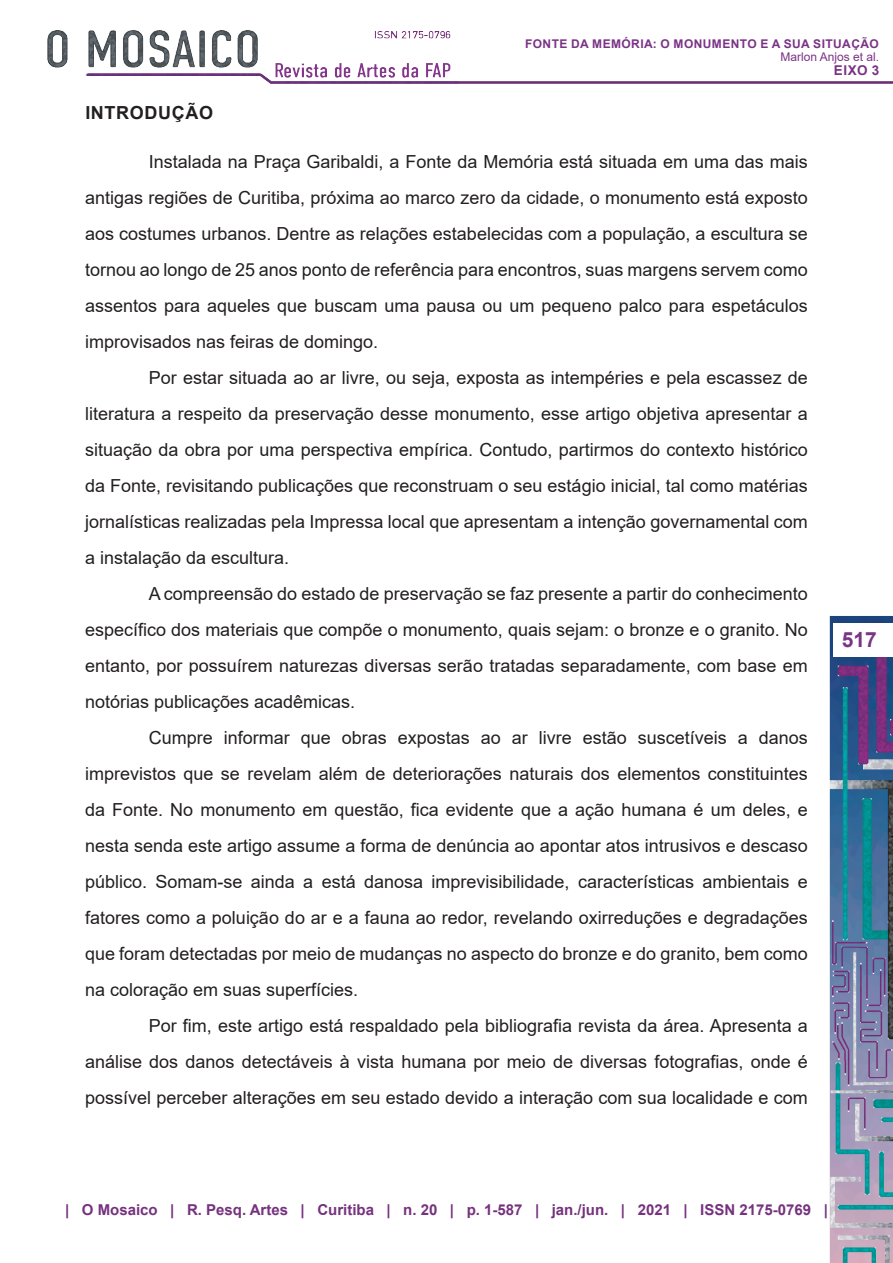
<style>
.page{position:relative;width:893px;height:1263px;background:#fff}
.page>*{position:absolute;margin:0;border:0;box-sizing:border-box;transform-origin:0 0}
.t1{font:700 21px "Arial";color:#7a3485}
.Corpo{font:18px/36px "Arial";color:#231f20;text-align:justify}
.Título_2{font:700 18px "Arial";letter-spacing:.035em;color:#231f20}
.t2{font:700 15px "Arial";color:#76327e}
.t3{font:700 13.5px "Arial";color:#7a3386}
.t4{font:700 12px "Arial";letter-spacing:.035em;color:#7a3386}
.t5{font:12px "Arial";color:#7a3386}
</style>
<div class="page">
<img style="left:47px;top:30px;width:846px;height:1233px">
<div style="left:833px;top:623px;width:60px;height:34px;background:#fff"></div>
<p class="t4" style="left:525px;top:35px;width:355px">FONTE DA MEMÓRIA: O MONUMENTO E A SUA SITUAÇÃO</p>
<p class="t5" style="left:780px;top:49px;width:100px">Marlon Anjos et al.</p>
<p class="t3" style="left:834px;top:60px;width:47px">Eixo 3</p>
<p class="Título_2" style="left:85px;top:100px;width:129px">INTRODUÇÃO</p>
<p class="Corpo" style="left:85px;top:144px;width:724px;text-indent:64px">Instalada na Praça Garibaldi, a Fonte da Memória está situada em uma das mais antigas regiões de Curitiba, próxima ao marco zero da cidade, o monumento está exposto aos costumes urbanos. Dentre as relações estabelecidas com a população, a escultura se tornou ao longo de 25 anos ponto de referência para encontros, suas margens servem como assentos para aqueles que buscam uma pausa ou um pequeno palco para espetáculos improvisados nas feiras de domingo.</p>
<p class="Corpo" style="left:85px;top:360px;width:724px;text-indent:64px">Por estar situada ao ar livre, ou seja, exposta as intempéries e pela escassez de literatura a respeito da preservação desse monumento, esse artigo objetiva apresentar a situação da obra por uma perspectiva empírica. Contudo, partirmos do contexto histórico da Fonte, revisitando publicações que reconstruam o seu estágio inicial, tal como matérias jornalísticas realizadas pela Impressa local que apresentam a intenção governamental com a instalação da escultura.</p>
<p class="Corpo" style="left:85px;top:576px;width:724px;text-indent:64px">A compreensão do estado de preservação se faz presente a partir do conhecimento específico dos materiais que compõe o monumento, quais sejam: o bronze e o granito. No entanto, por possuírem naturezas diversas serão tratadas separadamente, com base em notórias publicações acadêmicas.</p>
<p class="Corpo" style="left:85px;top:720px;width:724px;text-indent:64px">Cumpre informar que obras expostas ao ar livre estão suscetíveis a danos imprevistos que se revelam além de deteriorações naturais dos elementos constituintes da Fonte. No monumento em questão, fica evidente que a ação humana é um deles, e nesta senda este artigo assume a forma de denúncia ao apontar atos intrusivos e descaso público. Somam-se ainda a está danosa imprevisibilidade, características ambientais e fatores como a poluição do ar e a fauna ao redor, revelando oxirreduções e degradações que foram detectadas por meio de mudanças no aspecto do bronze e do granito, bem como na coloração em suas superfícies.</p>
<p class="Corpo" style="left:85px;top:1008px;width:724px;text-indent:64px">Por fim, este artigo está respaldado pela bibliografia revista da área. Apresenta a análise dos danos detectáveis à vista humana por meio de diversas fotografias, onde é possível perceber alterações em seu estado devido a interação com sua localidade e com</p>
<p class="t1" style="left:842px;top:625px;width:37px">517</p>
<p class="t2" style="left:65px;top:1199px;width:764px">| O Mosaico | R. Pesq. Artes | Curitiba | n. 20 | p. 1-587 | jan./jun. | 2021 | ISSN 2175-0769 |</p>
</div>
